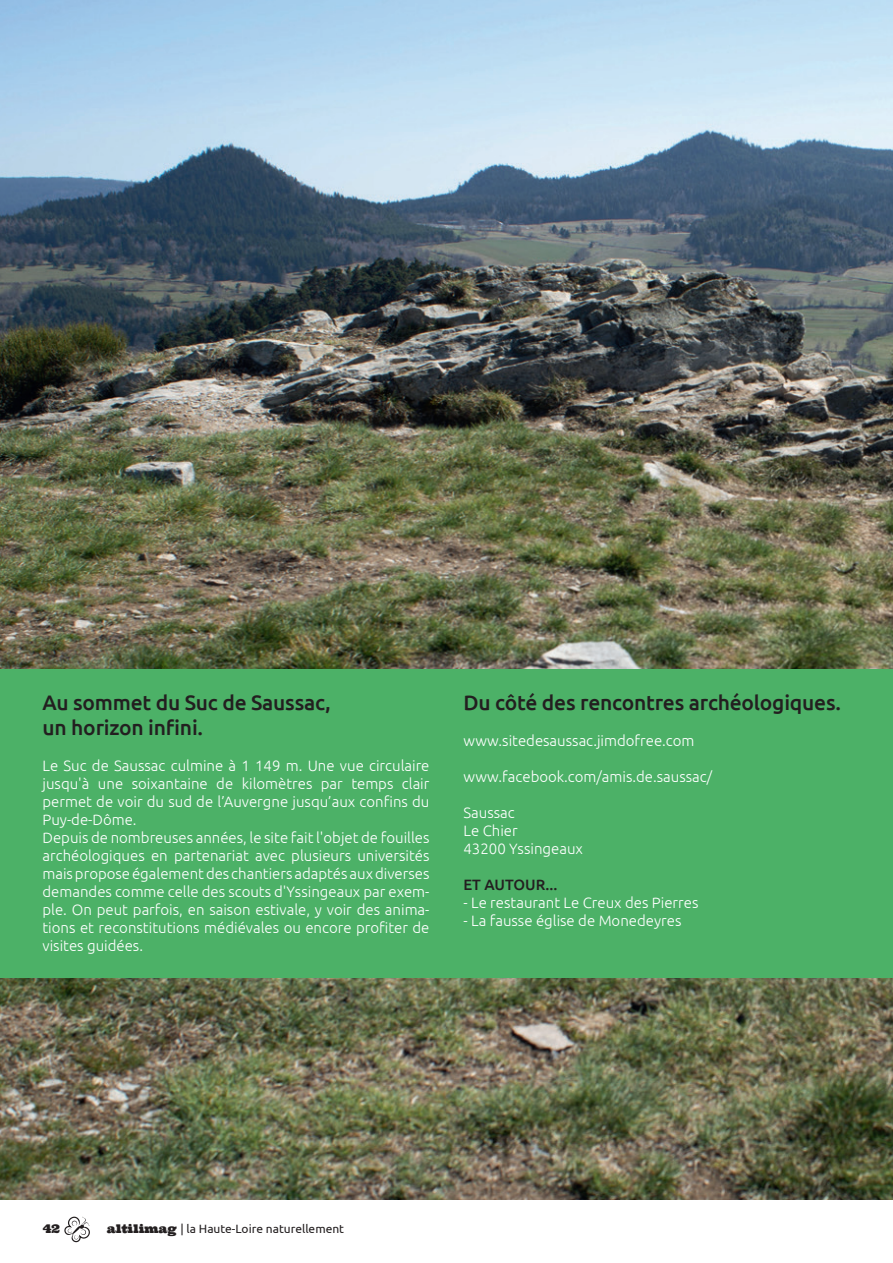
<style>
.page{position:relative;width:893px;height:1263px;background:#fff}
.page>*{position:absolute;margin:0;border:0;box-sizing:border-box;transform-origin:0 0}
.t1{font:500 21px/25.2px "Ubuntu";letter-spacing:-.01em;color:#231f20}
.t2{font:300 15px/18px "Ubuntu";color:#fff}
.t3{font:500 15px "Ubuntu";color:#231f20}
.t4{font:12px "Ubuntu";color:#231f20}
.t5{font:12px "Ultra";color:#231f20}
.s1{font-family:"Ultra"}
</style>
<div class="page">
<svg style="left:64px;top:1216px;width:26px;height:26px"></svg>
<img style="left:0;top:0;width:893px;height:1199px">
<div style="left:0;top:670px;width:893px;height:308px;background:#4cb167"></div>
<h1 class="t1" style="left:43px;top:689px;width:290px">Au sommet du Suc de Saussac, un horizon infini.</h1>
<p class="t2" style="left:43px;top:756px;width:388px">Le Suc de Saussac culmine à 1 149 m. Une vue circulaire jusqu'à une soixantaine de kilomètres par temps clair permet de voir du sud de l’Auvergne jusqu’aux confins du Puy-de-Dôme.<br>Depuis de nombreuses années, le site fait l'objet de fouilles archéologiques en partenariat avec plusieurs universités mais propose également des chantiers adaptés aux diverses demandes comme celle des scouts d'Yssingeaux par exem&shy;ple. On peut parfois, en saison estivale, y voir des anima&shy;tions et reconstitutions médiévales ou encore profiter de visites guidées.</p>
<h1 class="t1" style="left:463px;top:689px;width:379px">Du côté des rencontres archéologiques.</h1>
<p class="t2" style="left:463px;top:731px;width:233px">www.sitedesaussac.jimdofree.com</p>
<p class="t2" style="left:463px;top:767px;width:250px">www.facebook.com/amis.de.saussac/</p>
<p class="t2" style="left:463px;top:803px;width:121px">Saussac<br>Le Chier<br>43200 Yssingeaux</p>
<p class="t3" style="left:463px;top:875px;width:95px">ET AUTOUR...</p>
<p class="t2" style="left:463px;top:893px;width:236px">- Le restaurant Le Creux des Pierres</p>
<p class="t2" style="left:463px;top:911px;width:219px">- La fausse église de Monedeyres</p>
<p class="t5" style="left:43px;top:1221px;width:19px">42</p>
<p class="t4" style="left:107px;top:1221px;width:239px"><span class="s1">altilimag</span> | la Haute-Loire naturellement</p>
</div>
